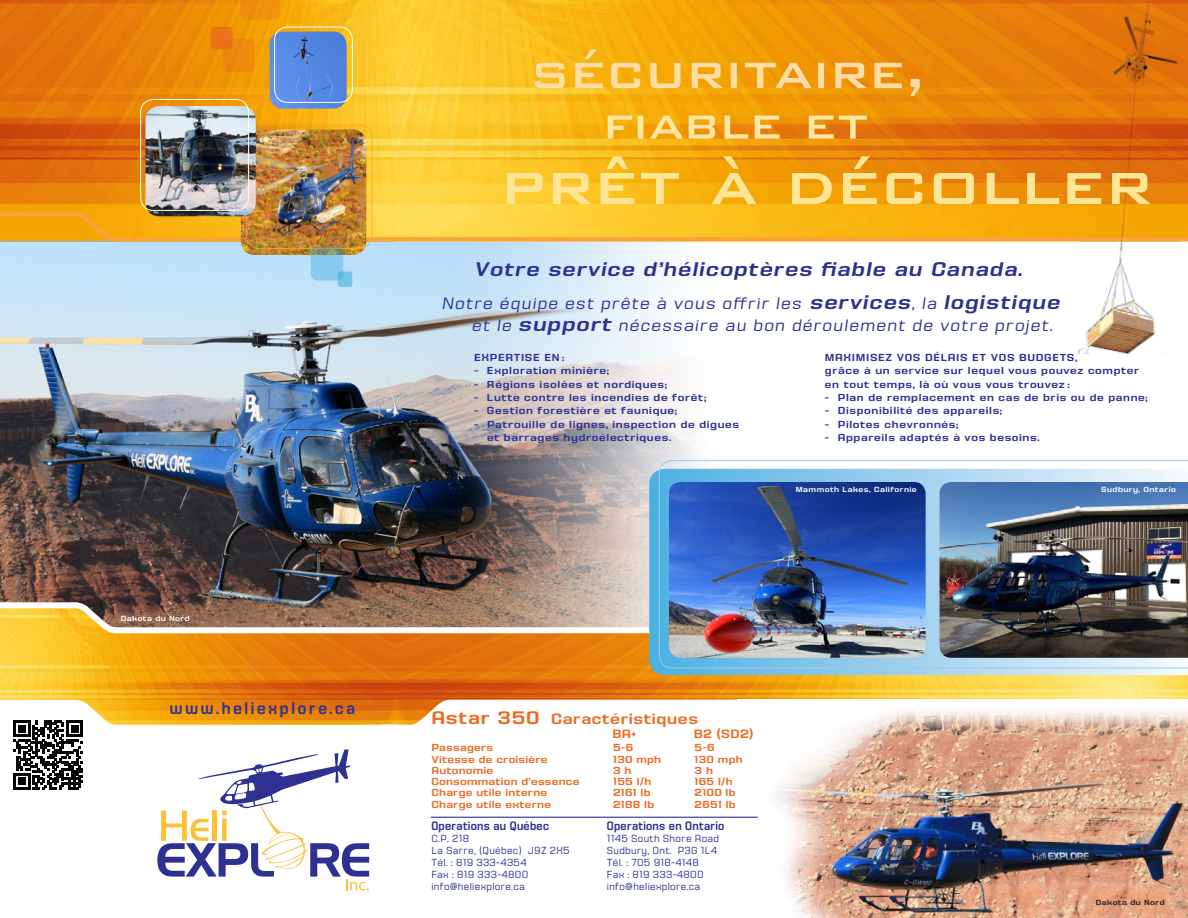
<style>
.page{position:relative;width:1188px;height:918px;background:#fff}
.page>*{position:absolute;margin:0;border:0;box-sizing:border-box;transform-origin:0 0}
.t1{font:italic 700 20.7px "House Gothic HG23 Text";color:#2e3092}
.t2{font:700 17.7px "House Gothic HG23 Text";letter-spacing:.2em;color:#2e3092;scale:.77 1}
.t3{font:italic 17.25px/22.6px "House Gothic HG23 Text";letter-spacing:.06em;color:#2e3092}
.t4{font:700 15.6px "House Gothic HG23 Text";letter-spacing:.04em;color:#ed6a23}
.t5{font:700 12.6px "House Gothic HG23 Text";letter-spacing:.03em;color:#2e3092;scale:.77 1}
.t6{font:700 12.6px "House Gothic HG23 Text";letter-spacing:.025em;color:#ed6a23}
.t7{font:300 10.8px "House Gothic HG23 Text";letter-spacing:.03em;color:#2e3092;scale:.91 1}
.t8{font:700 10.65px/13.4px "House Gothic HG23 Text";letter-spacing:.06em;color:#2e3092}
.t9{font:700 10.65px "House Gothic HG23 Text";letter-spacing:.025em;color:#ed6a23}
.t10{font:700 7.8px "House Gothic HG23 Text";letter-spacing:.06em;color:#fff}
.t11{font:700 7.8px "House Gothic HG23 Text";letter-spacing:.06em;color:#231f20}
.s1{font-weight:700;font-size:20.7px}
.s2{font-size:18.9px}
</style>
<div class="page">
<img style="left:0;top:354px;width:696px;height:245px">
<img style="left:0;top:639px;width:1188px;height:58px">
<img style="left:0;top:0;width:1188px;height:354px">
<img style="left:241px;top:249px;width:125px;height:6px">
<img style="left:270px;top:32px;width:77px;height:77px">
<div style="left:274px;top:27px;width:79px;height:76px;border:1px solid #fff;border-radius:13px"></div>
<img style="left:145px;top:106px;width:111px;height:10px">
<svg style="left:535px;top:49px;width:385px;height:47px;background:#f5af2d"></svg>
<img style="left:0;top:116px;width:1188px;height:133px">
<img style="left:0;top:599px;width:649px;height:40px">
<svg style="left:649px;top:469px;width:539px;height:206px;background:#87c7e7"></svg>
<svg style="left:659px;top:460px;width:529px;height:208px"></svg>
<img style="left:940px;top:482px;width:248px;height:176px">
<img style="left:669px;top:482px;width:257px;height:176px">
<svg style="left:241px;top:0;width:39px;height:19px"></svg>
<div style="left:223px;top:39px;width:32px;height:33px;background:#ed880d;border-radius:4px"></div>
<div style="left:211px;top:27px;width:21px;height:22px;background:#e87419;border-radius:3px"></div>
<div style="left:338px;top:271px;width:14px;height:16px;background:#77c3e9;border-radius:3px"></div>
<svg style="left:311px;top:246px;width:32px;height:34px"></svg>
<img style="left:790px;top:890px;width:398px;height:28px">
<img style="left:0;top:697px;width:1188px;height:193px">
<p class="t10" style="left:121px;top:614px;width:70px">Dakota du Nord</p>
<h2 class="t2" style="left:170px;top:698px;width:242px">www.heliexplore.ca</h2>
<h1 class="t1" style="left:474px;top:258px;width:554px">Votre service d’hélicoptères fiable au Canada.</h1>
<h3 class="t3" style="left:472px;top:292px;width:593px;text-indent:-30px">Notre équipe est prête à vous offrir les <span class="s1">services</span>, la <span class="s1">logistique </span>et le <span class="s1">support</span> nécessaire au bon déroulement de votre projet.</h3>
<p class="t8" style="left:474px;top:350px;width:92px">EXPERTISE EN :</p>
<p class="t8" style="left:474px;top:364px;width:136px">- Exploration minière;</p>
<p class="t8" style="left:474px;top:377px;width:194px">- Régions isolées et nordiques;</p>
<p class="t8" style="left:474px;top:391px;width:234px">- Lutte contre les incendies de forêt;</p>
<p class="t8" style="left:474px;top:404px;width:205px">- Gestion forestière et faunique;</p>
<p class="t8" style="left:487px;top:417px;width:254px;text-indent:-13px">- Patrouille de lignes, inspection de digues et barrages hydroélectriques.</p>
<p class="t8" style="left:825px;top:350px;width:316px">MAXIMISEZ VOS DÉLAIS ET VOS BUDGETS,<br>grâce à un service sur lequel vous pouvez compter en tout temps, là où vous vous trouvez :</p>
<p class="t8" style="left:825px;top:391px;width:324px">- Plan de remplacement en cas de bris ou de panne;</p>
<p class="t8" style="left:825px;top:404px;width:179px">- Disponibilité des appareils;</p>
<p class="t8" style="left:825px;top:417px;width:135px">- Pilotes chevronnés;</p>
<p class="t8" style="left:825px;top:431px;width:216px">- Appareils adaptés à vos besoins.</p>
<p class="t10" style="left:796px;top:485px;width:123px">Mammoth Lakes, Californie</p>
<p class="t10" style="left:1101px;top:485px;width:76px">Sudbury, Ontario</p>
<h3 class="t4" style="left:431px;top:710px;width:268px"><span class="s2">Astar 350</span> Caractéristiques</h3>
<p class="t9" style="left:431px;top:742px;width:63px">Passagers</p>
<p class="t9" style="left:613px;top:742px;width:22px">5-6</p>
<p class="t9" style="left:695px;top:742px;width:22px">5-6</p>
<p class="t9" style="left:431px;top:753px;width:118px">Vitesse de croisière</p>
<p class="t9" style="left:613px;top:753px;width:50px">130 mph</p>
<p class="t9" style="left:695px;top:753px;width:50px">130 mph</p>
<p class="t9" style="left:431px;top:764px;width:63px">Autonomie</p>
<p class="t9" style="left:613px;top:764px;width:20px">3 h</p>
<p class="t9" style="left:695px;top:764px;width:20px">3 h</p>
<p class="t9" style="left:431px;top:775px;width:150px">Consommation d’essence</p>
<p class="t9" style="left:613px;top:775px;width:40px">155 l/h</p>
<p class="t9" style="left:695px;top:775px;width:40px">165 l/h</p>
<p class="t9" style="left:431px;top:787px;width:117px">Charge utile interne</p>
<p class="t9" style="left:613px;top:787px;width:39px">2161 lb</p>
<p class="t9" style="left:695px;top:787px;width:42px">2100 lb</p>
<p class="t9" style="left:431px;top:798px;width:121px">Charge utile externe</p>
<p class="t9" style="left:613px;top:798px;width:43px">2188 lb</p>
<p class="t9" style="left:695px;top:798px;width:43px">2651 lb</p>
<p class="t6" style="left:612px;top:727px;width:25px">BA+</p>
<p class="t6" style="left:694px;top:727px;width:61px">B2 (SD2)</p>
<p class="t5" style="left:431px;top:819px;width:154px">Operations au Québec</p>
<p class="t5" style="left:607px;top:819px;width:154px">Operations en Ontario</p>
<p class="t7" style="left:431px;top:833px;width:43px">C.P. 218</p>
<p class="t7" style="left:607px;top:833px;width:125px">1145 South Shore Road</p>
<p class="t7" style="left:431px;top:845px;width:153px">La Sarre, (Québec) J9Z 2X5</p>
<p class="t7" style="left:607px;top:845px;width:123px">Sudbury, Ont. P3G 1L4</p>
<p class="t7" style="left:431px;top:857px;width:106px">Tél. : 819 333-4354</p>
<p class="t7" style="left:607px;top:857px;width:103px">Tél. : 705 918-4148</p>
<p class="t7" style="left:431px;top:869px;width:108px">Fax : 819 333-4800</p>
<p class="t7" style="left:607px;top:869px;width:108px">Fax : 819 333-4800</p>
<p class="t7" style="left:431px;top:881px;width:104px">info@heliexplore.ca</p>
<p class="t7" style="left:607px;top:881px;width:104px">info@heliexplore.ca</p>
<p class="t11" style="left:1096px;top:898px;width:70px">Dakota du Nord</p>
</div>
